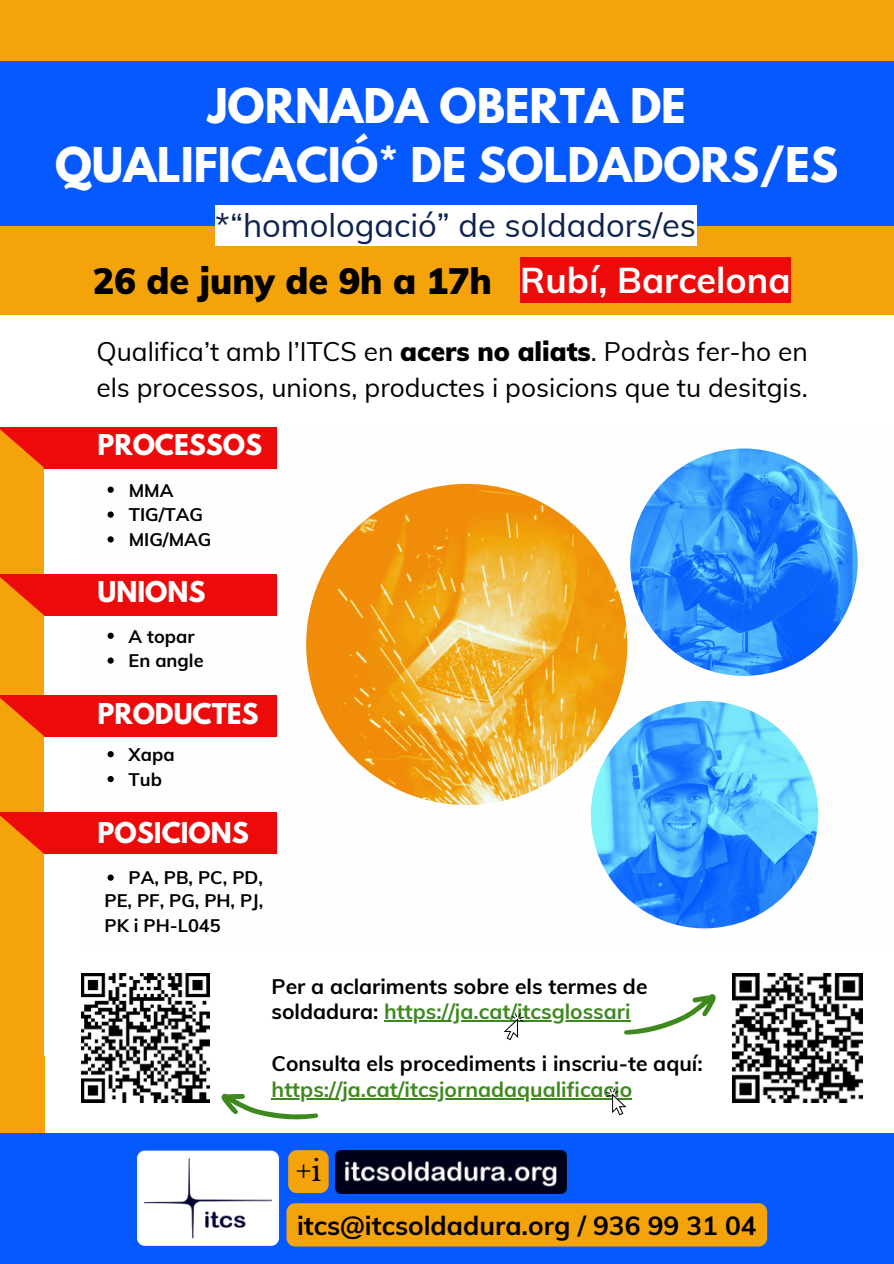
<style>
.page{position:relative;width:894px;height:1264px;background:#fff}
.page>*{position:absolute;margin:0;border:0;box-sizing:border-box;transform-origin:0 0}
.t1{font:700 42.45px/58.5px "League Spartan";color:#fff;text-align:center}
.t2{font:900 35.85px "Muli";color:#000}
.t3{font:700 35.85px "Muli";color:#fefefe}
.t4{font:32.7px "Muli";color:#0d224d}
.t5{font:28.5px "Libre Baskerville";color:#000}
.t6{font:26.25px/36px "Muli";color:#000}
.t7{font:700 26.25px "Muli";color:#000}
.t8{font:700 25.35px "League Spartan";color:#fff}
.t9{font:700 21px/25.8px "Muli";color:#000}
.t10{font:700 21px "Muli";color:#3e891e}
.t11{font:700 18.3px "Muli";color:#000}
.t12{font:700 18.15px/24.9px "Muli";color:#000}
.s1{font-weight:900}
.s2{color:#3e891e}
</style>
<div class="page">
<div style="left:0;top:0;width:893px;height:351px;background:#f4a30b"></div>
<div style="left:0;top:62px;width:893px;height:164px;background:#0559ff"></div>
<div style="left:0;top:1074px;width:893px;height:189px;background:#0559ff"></div>
<img style="left:335px;top:1150px;width:231px;height:43px">
<div style="left:137px;top:1150px;width:142px;height:95px;background:#fff;border-radius:8px"></div>
<img style="left:144px;top:1158px;width:128px;height:80px">
<div style="left:286px;top:1203px;width:481px;height:43px;background:#f4a30b;border-radius:9px"></div>
<svg style="left:288px;top:1150px;width:40px;height:42px"></svg>
<div style="left:0;top:410px;width:45px;height:722px;background:#f4a30b"></div>
<div style="left:45px;top:952px;width:848px;height:180px;background:#fff"></div>
<img style="left:732px;top:973px;width:129px;height:129px">
<hr style="left:384px;top:1020px;width:246px;height:1px;background:#3e891e">
<hr style="left:271px;top:1098px;width:361px;height:1px;background:#3e891e">
<svg style="left:623px;top:994px;width:93px;height:41px"></svg>
<img style="left:81px;top:973px;width:128px;height:129px">
<svg style="left:218px;top:1093px;width:100px;height:40px"></svg>
<div style="left:0;top:427px;width:277px;height:41px;background:#ed0a0a"></div>
<div style="left:0;top:574px;width:277px;height:42px;background:#ed0a0a"></div>
<div style="left:0;top:695px;width:277px;height:41px;background:#ed0a0a"></div>
<div style="left:0;top:812px;width:277px;height:42px;background:#ed0a0a"></div>
<div style="left:0;top:315px;width:893px;height:112px;background:#fff"></div>
<svg style="left:0;top:429px;width:45px;height:59px"></svg>
<svg style="left:0;top:577px;width:45px;height:58px"></svg>
<svg style="left:0;top:698px;width:45px;height:58px"></svg>
<svg style="left:0;top:815px;width:45px;height:59px"></svg>
<div style="left:215px;top:206px;width:481px;height:40px;background:#fff"></div>
<svg style="left:107px;top:486px;width:7px;height:7px"></svg>
<svg style="left:107px;top:511px;width:7px;height:6px"></svg>
<svg style="left:107px;top:536px;width:7px;height:6px"></svg>
<svg style="left:107px;top:751px;width:7px;height:6px"></svg>
<svg style="left:107px;top:776px;width:7px;height:6px"></svg>
<svg style="left:107px;top:874px;width:7px;height:6px"></svg>
<svg style="left:107px;top:632px;width:7px;height:7px"></svg>
<svg style="left:107px;top:657px;width:7px;height:6px"></svg>
<div style="left:520px;top:257px;width:270px;height:45px;background:#ed0a0a"></div>
<img style="left:306px;top:484px;width:321px;height:321px;border-radius:50%">
<img style="left:630px;top:448px;width:227px;height:228px;border-radius:50%">
<img style="left:590px;top:701px;width:228px;height:227px;border-radius:50%">
<svg style="left:503px;top:1013px;width:21px;height:27px"></svg>
<svg style="left:606px;top:1088px;width:20px;height:27px"></svg>
<h6 class="t1" style="left:55px;top:82px;width:784px">JORNADA OBERTA DE<br>QUALIFICACIÓ* DE SOLDADORS/ES</h6>
<p class="t4" style="left:215px;top:204px;width:482px">*“homologació” de soldadors/es</p>
<p class="t2" style="left:93px;top:258px;width:400px">26 de juny de 9h a 17h</p>
<p class="t3" style="left:520px;top:257px;width:272px">Rubí, Barcelona</p>
<p class="t6" style="left:96px;top:333px;width:712px">Qualifica’t amb l’ITCS en <span class="s1">acers no aliats</span>. Podràs fer-ho en els processos, unions, productes i posicions que tu desitgis.</p>
<p class="t8" style="left:98px;top:432px;width:166px">PROCESSOS</p>
<p class="t11" style="left:129px;top:478px;width:46px">MMA</p>
<h6 class="t11" style="left:129px;top:503px;width:76px">TIG/TAG</h6>
<p class="t11" style="left:129px;top:528px;width:84px">MIG/MAG</p>
<p class="t8" style="left:98px;top:579px;width:109px">UNIONS</p>
<p class="t12" style="left:128px;top:623px;width:67px">A topar</p>
<p class="t12" style="left:128px;top:648px;width:77px">En angle</p>
<p class="t8" style="left:98px;top:700px;width:162px">PRODUCTES</p>
<p class="t12" style="left:128px;top:741px;width:48px">Xapa</p>
<h6 class="t12" style="left:128px;top:766px;width:35px">Tub</h6>
<p class="t8" style="left:98px;top:820px;width:153px">POSICIONS</p>
<p class="t12" style="left:128px;top:865px;width:136px">PA, PB, PC, PD,</p>
<p class="t12" style="left:105px;top:887px;width:160px">PE, PF, PG, PH, PJ,<br>PK i PH-L045</p>
<h6 class="t9" style="left:271px;top:972px;width:377px">Per a aclariments sobre els termes de soldadura: <span class="s2">https://ja.cat/itcsglossari</span></h6>
<p class="t9" style="left:271px;top:1050px;width:432px">Consulta els procediments i inscriu-te aquí:</p>
<p class="t10" style="left:271px;top:1075px;width:362px">https://ja.cat/itcsjornadaqualificacio</p>
<h2 class="t5" style="left:295px;top:1153px;width:27px">+i</h2>
<h2 class="t7" style="left:297px;top:1208px;width:461px">itcs@itcsoldadura.org / 936 99 31 04</h2>
</div>
